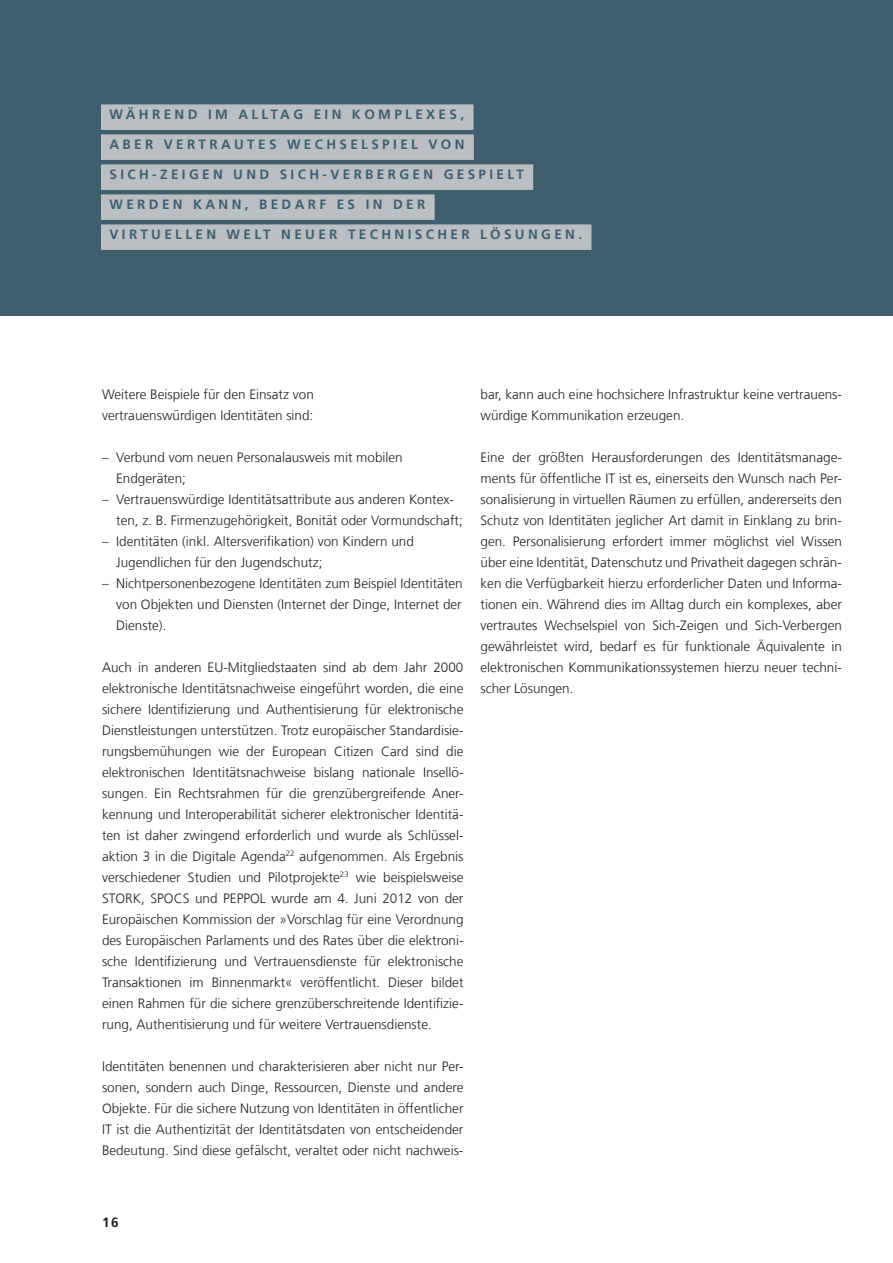
<style>
.page{position:relative;width:893px;height:1263px;background:#fff}
.page>*{position:absolute;margin:0;border:0;box-sizing:border-box;transform-origin:0 0}
.t1{font:300 13.5px/21px "Frutiger LT Com";color:#231f20}
.t2{font:700 13.5px "Frutiger LT Com";letter-spacing:.25em;color:#3f5f6e}
.t3{font:700 13.5px "Frutiger LT Com";color:#231f20}
</style>
<div class="page">
<div style="left:0;top:0;width:893px;height:315px;background:#3f5f6e"></div>
<div style="left:101px;top:104px;width:372px;height:26px;background:#babfc3"></div>
<div style="left:101px;top:134px;width:373px;height:26px;background:#babfc3"></div>
<div style="left:101px;top:164px;width:432px;height:26px;background:#babfc3"></div>
<div style="left:101px;top:194px;width:334px;height:26px;background:#babfc3"></div>
<div style="left:101px;top:224px;width:490px;height:26px;background:#babfc3"></div>
<p class="t2" style="left:109px;top:107px;width:356px">WÄH RE ND I M ALLTA G EI N KOMPLE XE S,</p>
<p class="t2" style="left:109px;top:137px;width:12px">ABE</p>
<p class="t2" style="left:145px;top:137px;width:88px">R VE RT RAUTE</p>
<p class="t2" style="left:269px;top:137px;width:197px">S WE CH SE LSPIE L VON</p>
<p class="t2" style="left:109px;top:167px;width:414px">SI CH -ZEI GE N U ND SI CH -VE RBE RGE N GE SPIE LT</p>
<p class="t2" style="left:109px;top:197px;width:317px">WE RDE N KA NN, BE DA RF E S I N DE R</p>
<p class="t2" style="left:109px;top:227px;width:43px">VI RTUE</p>
<p class="t2" style="left:175px;top:227px;width:131px">LLE N WE LT NEUE</p>
<p class="t2" style="left:329px;top:227px;width:254px">R TE CH NI SCHE R LÖ SU NGE N.</p>
<p class="t1" style="left:102px;top:384px;width:213px">Weitere Beispiele für den Einsatz von vertrauenswürdigen Identitäten sind:</p>
<p class="t1" style="left:116px;top:447px;width:288px;text-indent:-14px">– Verbund vom neuen Personalausweis mit mobilen<br>Endgeräten;</p>
<p class="t1" style="left:116px;top:489px;width:348px;text-indent:-14px">– Vertrauenswürdige Identitätsattribute aus anderen Kontex&shy;ten, z. B. Firmenzugehörigkeit, Bonität oder Vormundschaft;</p>
<p class="t1" style="left:116px;top:531px;width:299px;text-indent:-14px">– Identitäten (inkl. Altersverifikation) von Kindern und<br>Jugendlichen für den Jugendschutz;</p>
<p class="t1" style="left:116px;top:573px;width:348px;text-align:justify;text-indent:-14px">– Nichtpersonenbezogene Identitäten zum Beispiel Identitäten von Objekten und Diensten (Internet der Dinge, Internet der Dienste).</p>
<p class="t1" style="left:102px;top:657px;width:363px;text-align:justify">Auch in anderen EU-Mitgliedstaaten sind ab dem Jahr 2000 elektronische Identitätsnachweise eingeführt worden, die eine sichere Identifizierung und Authentisierung für elektronische Dienstleistungen unterstützen. Trotz europäischer Standardisie&shy;rungsbemühungen wie der European Citizen Card sind die elektronischen Identitätsnachweise bislang nationale Insellö&shy;sungen. Ein Rechtsrahmen für die grenzübergreifende Aner&shy;kennung und Interoperabilität sicherer elektronischer Identitä&shy;ten ist daher zwingend erforderlich und wurde als Schlüssel&shy;aktion 3 in die Digitale Agenda<sup>22</sup> aufgenommen. Als Ergebnis verschiedener Studien und Pilotprojekte<sup>23</sup> wie beispielsweise STORK, SPOCS und PEPPOL wurde am 4. Juni 2012 von der Europäischen Kommission der »Vorschlag für eine Verordnung des Europäischen Parlaments und des Rates über die elektroni&shy;sche Identifizierung und Vertrauensdienste für elektronische Transaktionen im Binnenmarkt« veröffentlicht. Dieser bildet einen Rahmen für die sichere grenzüberschreitende Identifizie&shy;rung, Authentisierung und für weitere Vertrauensdienste.</p>
<p class="t1" style="left:102px;top:1056px;width:363px;text-align:justify">Identitäten benennen und charakterisieren aber nicht nur Per&shy;sonen, sondern auch Dinge, Ressourcen, Dienste und andere Objekte. Für die sichere Nutzung von Identitäten in öffentlicher IT ist die Authentizität der Identitätsdaten von entscheidender Bedeutung. Sind diese gefälscht, veraltet oder nicht nachweis-</p>
<p class="t1" style="left:480px;top:384px;width:363px">bar, kann auch eine hochsichere Infrastruktur keine vertrauens&shy;würdige Kommunikation erzeugen.</p>
<p class="t1" style="left:480px;top:447px;width:363px;text-align:justify">Eine der größten Herausforderungen des Identitätsmanage&shy;ments für öffentliche IT ist es, einerseits den Wunsch nach Per&shy;sonalisierung in virtuellen Räumen zu erfüllen, andererseits den Schutz von Identitäten jeglicher Art damit in Einklang zu brin&shy;gen. Personalisierung erfordert immer möglichst viel Wissen über eine Identität, Datenschutz und Privatheit dagegen schrän&shy;ken die Verfügbarkeit hierzu erforderlicher Daten und Informa&shy;tionen ein. Während dies im Alltag durch ein komplexes, aber vertrautes Wechselspiel von Sich-Zeigen und Sich-Verbergen gewährleistet wird, bedarf es für funktionale Äquivalente in elektronischen Kommunikationssystemen hierzu neuer techni&shy;scher Lösungen.</p>
<p class="t3" style="left:102px;top:1215px;width:18px">16</p>
</div>
